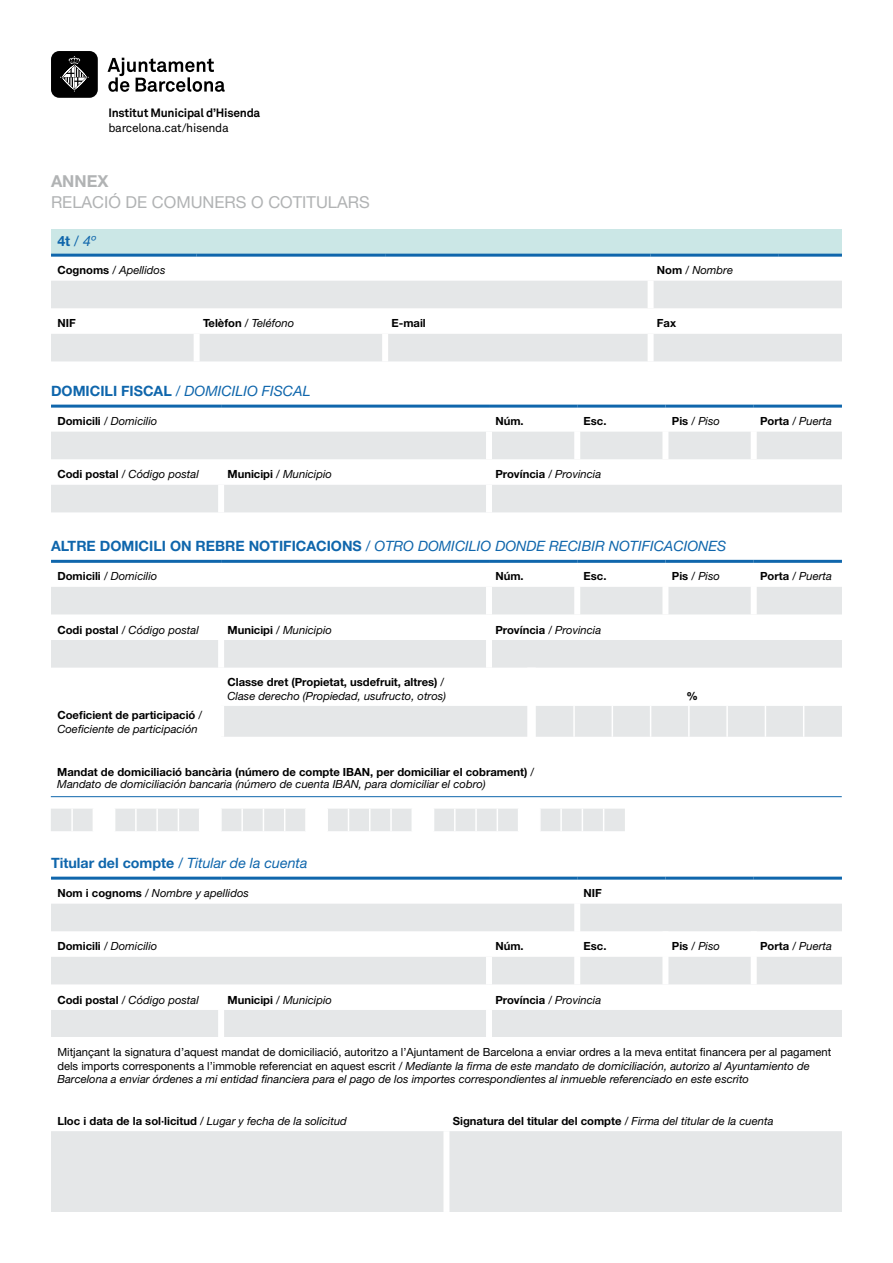
<style>
.page{position:relative;width:893px;height:1263px;background:#fff}
.page>*{position:absolute;margin:0;border:0;box-sizing:border-box;transform-origin:0 0}
.t1{font:16.5px "Helvetica Neue";color:#b1b3b4}
.t2{font:700 16.5px "Helvetica Neue";color:#b1b3b4}
.t3{font:italic 14.25px "Helvetica Neue";color:#0f66ac}
.t4{font:700 12px "Akkurat Pro";letter-spacing:-.02em;color:#000}
.t5{font:12px "Akkurat Pro";letter-spacing:-.02em;color:#000}
.t6{font:italic 11.25px/13.5px "Helvetica Neue";color:#000}
.t7{font:11.25px/13.5px "Helvetica Neue";color:#000}
.t8{font:700 11.25px/12px "Helvetica Neue";color:#000}
.t9{font:800 11.25px "Helvetica Neue";color:#000}
.s1{font-weight:700;font-style:normal}
.s2{font-weight:400;font-style:italic}
.s3{font-style:italic}
</style>
<div class="page">
<svg style="left:108px;top:58px;width:117px;height:34px"></svg>
<div style="left:51px;top:51px;width:47px;height:47px;background:#000;border-radius:8px"></div>
<svg style="left:60px;top:56px;width:29px;height:36px"></svg>
<div style="left:51px;top:230px;width:791px;height:25px;background:#cbe7e6"></div>
<svg style="left:51px;top:281px;width:791px;height:80px;fill:#e5e7e8"></svg>
<div style="left:648px;top:281px;width:6px;height:27px;background:#fff"></div>
<div style="left:194px;top:334px;width:6px;height:27px;background:#fff"></div>
<div style="left:382px;top:334px;width:6px;height:27px;background:#fff"></div>
<div style="left:648px;top:334px;width:6px;height:27px;background:#fff"></div>
<hr style="left:51px;top:254px;width:146px;height:3px;background:#0f66ac">
<hr style="left:197px;top:254px;width:188px;height:3px;background:#0f66ac">
<hr style="left:385px;top:254px;width:266px;height:3px;background:#0f66ac">
<hr style="left:651px;top:254px;width:127px;height:3px;background:#0f66ac">
<hr style="left:778px;top:254px;width:64px;height:3px;background:#0f66ac">
<svg style="left:51px;top:432px;width:791px;height:80px;fill:#e5e7e8"></svg>
<div style="left:486px;top:432px;width:6px;height:27px;background:#fff"></div>
<div style="left:218px;top:485px;width:6px;height:27px;background:#fff"></div>
<div style="left:486px;top:485px;width:6px;height:27px;background:#fff"></div>
<div style="left:574px;top:432px;width:6px;height:27px;background:#fff"></div>
<div style="left:662px;top:432px;width:6px;height:27px;background:#fff"></div>
<div style="left:751px;top:432px;width:6px;height:27px;background:#fff"></div>
<hr style="left:51px;top:405px;width:170px;height:3px;background:#0f66ac">
<hr style="left:221px;top:405px;width:268px;height:3px;background:#0f66ac">
<hr style="left:489px;top:405px;width:88px;height:3px;background:#0f66ac">
<hr style="left:577px;top:405px;width:88px;height:3px;background:#0f66ac">
<hr style="left:665px;top:405px;width:89px;height:3px;background:#0f66ac">
<hr style="left:754px;top:405px;width:88px;height:3px;background:#0f66ac">
<svg style="left:51px;top:587px;width:791px;height:81px;fill:#e5e7e8"></svg>
<div style="left:486px;top:587px;width:6px;height:27px;background:#fff"></div>
<div style="left:218px;top:640px;width:6px;height:28px;background:#fff"></div>
<div style="left:486px;top:640px;width:6px;height:28px;background:#fff"></div>
<div style="left:574px;top:587px;width:6px;height:27px;background:#fff"></div>
<div style="left:662px;top:587px;width:6px;height:27px;background:#fff"></div>
<div style="left:751px;top:587px;width:6px;height:27px;background:#fff"></div>
<hr style="left:51px;top:560px;width:170px;height:3px;background:#0f66ac">
<hr style="left:221px;top:560px;width:268px;height:3px;background:#0f66ac">
<hr style="left:489px;top:560px;width:88px;height:3px;background:#0f66ac">
<hr style="left:577px;top:560px;width:88px;height:3px;background:#0f66ac">
<hr style="left:665px;top:560px;width:89px;height:3px;background:#0f66ac">
<hr style="left:754px;top:560px;width:88px;height:3px;background:#0f66ac">
<svg style="left:51px;top:904px;width:791px;height:133px;fill:#e5e7e8"></svg>
<div style="left:486px;top:957px;width:6px;height:27px;background:#fff"></div>
<div style="left:218px;top:1010px;width:6px;height:27px;background:#fff"></div>
<div style="left:486px;top:1010px;width:6px;height:27px;background:#fff"></div>
<div style="left:574px;top:904px;width:6px;height:27px;background:#fff"></div>
<div style="left:574px;top:931px;width:6px;height:26px;background:#fff"></div>
<div style="left:662px;top:931px;width:6px;height:26px;background:#fff"></div>
<div style="left:751px;top:931px;width:6px;height:26px;background:#fff"></div>
<div style="left:574px;top:957px;width:6px;height:27px;background:#fff"></div>
<div style="left:662px;top:957px;width:6px;height:27px;background:#fff"></div>
<div style="left:751px;top:957px;width:6px;height:27px;background:#fff"></div>
<hr style="left:51px;top:877px;width:170px;height:3px;background:#0f66ac">
<hr style="left:221px;top:877px;width:268px;height:3px;background:#0f66ac">
<hr style="left:489px;top:877px;width:88px;height:3px;background:#0f66ac">
<hr style="left:577px;top:877px;width:88px;height:3px;background:#0f66ac">
<hr style="left:665px;top:877px;width:89px;height:3px;background:#0f66ac">
<hr style="left:754px;top:877px;width:88px;height:3px;background:#0f66ac">
<div style="left:51px;top:1131px;width:791px;height:81px;background:#e5e7e8"></div>
<div style="left:443px;top:1131px;width:6px;height:81px;background:#fff"></div>
<div style="left:224px;top:706px;width:618px;height:31px;background:#e5e7e8"></div>
<hr style="left:573px;top:706px;width:2px;height:31px;background:#fff">
<hr style="left:612px;top:706px;width:1px;height:31px;background:#fff">
<hr style="left:650px;top:706px;width:1px;height:31px;background:#fff">
<hr style="left:688px;top:706px;width:2px;height:31px;background:#fff">
<hr style="left:726px;top:706px;width:2px;height:31px;background:#fff">
<hr style="left:765px;top:706px;width:1px;height:31px;background:#fff">
<hr style="left:803px;top:706px;width:1px;height:31px;background:#fff">
<hr style="left:51px;top:796px;width:791px;height:1px;background:#0f66ac">
<svg style="left:51px;top:809px;width:574px;height:22px"></svg>
<p class="t4" style="left:108px;top:105px;width:153px">Institut Municipal d’Hisenda</p>
<p class="t5" style="left:108px;top:120px;width:122px">barcelona.cat/hisenda</p>
<h1 class="t2" style="left:51px;top:171px;width:59px">ANNEX</h1>
<h1 class="t1" style="left:51px;top:193px;width:320px">RELACIÓ DE COMUNERS O COTITULARS</h1>
<p class="t3" style="left:57px;top:232px;width:40px"><span class="s1">4t</span> / 4º</p>
<p class="t6" style="left:57px;top:263px;width:110px"><span class="s1">Cognoms</span> / Apellidos</p>
<p class="t6" style="left:657px;top:263px;width:78px"><span class="s1">Nom</span> / Nombre</p>
<p class="t8" style="left:57px;top:317px;width:20px">NIF</p>
<p class="t6" style="left:203px;top:316px;width:93px"><span class="s1">Telèfon</span> / Teléfono</p>
<p class="t8" style="left:391px;top:317px;width:36px">E-mail</p>
<p class="t8" style="left:657px;top:317px;width:21px">Fax</p>
<p class="t3" style="left:51px;top:382px;width:261px"><span class="s1">DOMICILI FISCAL</span> / DOMICILIO FISCAL</p>
<p class="t6" style="left:57px;top:414px;width:101px"><span class="s1">Domicili</span> / Domicilio</p>
<p class="t8" style="left:495px;top:415px;width:30px">Núm.</p>
<p class="t8" style="left:584px;top:415px;width:24px">Esc.</p>
<p class="t6" style="left:672px;top:414px;width:50px"><span class="s1">Pis</span> / Piso</p>
<p class="t6" style="left:760px;top:414px;width:73px"><span class="s1">Porta</span> / Puerta</p>
<p class="t6" style="left:57px;top:467px;width:143px"><span class="s1">Codi postal</span> / Código postal</p>
<p class="t6" style="left:227px;top:467px;width:106px"><span class="s1">Municipi</span> / Municipio</p>
<p class="t6" style="left:495px;top:467px;width:107px"><span class="s1">Província</span> / Provincia</p>
<p class="t3" style="left:51px;top:538px;width:677px"><span class="s1">ALTRE DOMICILI ON REBRE NOTIFICACIONS</span> / OTRO DOMICILIO DONDE RECIBIR NOTIFICACIONES</p>
<p class="t6" style="left:57px;top:569px;width:101px"><span class="s1">Domicili</span> / Domicilio</p>
<p class="t8" style="left:495px;top:570px;width:30px">Núm.</p>
<p class="t8" style="left:584px;top:570px;width:24px">Esc.</p>
<p class="t6" style="left:672px;top:569px;width:50px"><span class="s1">Pis</span> / Piso</p>
<p class="t6" style="left:760px;top:569px;width:73px"><span class="s1">Porta</span> / Puerta</p>
<p class="t6" style="left:57px;top:623px;width:143px"><span class="s1">Codi postal</span> / Código postal</p>
<p class="t6" style="left:227px;top:623px;width:106px"><span class="s1">Municipi</span> / Municipio</p>
<p class="t6" style="left:495px;top:623px;width:107px"><span class="s1">Província</span> / Provincia</p>
<p class="t6" style="left:227px;top:675px;width:220px"><span class="s1">Classe dret (Propietat, usdefruit, altres)</span> /<br>Clase derecho (Propiedad, usufructo, otros)</p>
<p class="t6" style="left:57px;top:708px;width:146px"><span class="s1">Coeficient de participació</span> /<br>Coeficiente de participación</p>
<p class="t8" style="left:57px;top:765px;width:479px">Mandat de domiciliació bancària (número de compte IBAN, per domiciliar el cobrament) <span class="s2">/<br>Mandato de domiciliación bancaria (número de cuenta IBAN, para domiciliar el cobro)</span></p>
<p class="t3" style="left:51px;top:854px;width:258px"><span class="s1">Titular del compte</span> / Titular de la cuenta</p>
<p class="t6" style="left:57px;top:886px;width:193px"><span class="s1">Nom i cognoms</span> / Nombre y apellidos</p>
<p class="t8" style="left:584px;top:887px;width:20px">NIF</p>
<p class="t9" style="left:686px;top:689px;width:13px">%</p>
<p class="t6" style="left:57px;top:939px;width:101px"><span class="s1">Domicili</span> / Domicilio</p>
<p class="t8" style="left:495px;top:940px;width:30px">Núm.</p>
<p class="t8" style="left:584px;top:940px;width:24px">Esc.</p>
<p class="t6" style="left:672px;top:939px;width:50px"><span class="s1">Pis</span> / Piso</p>
<p class="t6" style="left:760px;top:939px;width:73px"><span class="s1">Porta</span> / Puerta</p>
<p class="t6" style="left:57px;top:993px;width:143px"><span class="s1">Codi postal</span> / Código postal</p>
<p class="t6" style="left:227px;top:993px;width:106px"><span class="s1">Municipi</span> / Municipio</p>
<p class="t6" style="left:495px;top:993px;width:107px"><span class="s1">Província</span> / Provincia</p>
<p class="t7" style="left:57px;top:1045px;width:775px">Mitjançant la signatura d’aquest mandat de domiciliació, autoritzo a l’Ajuntament de Barcelona a enviar ordres a la meva entitat financera per al pagament dels imports corresponents a l’immoble referenciat en aquest escrit <span class="s3">/ Mediante la firma de este mandato de domiciliación, autorizo al Ayuntamiento de<br>Barcelona a enviar órdenes a mi entidad financiera para el pago de los importes correspondientes al inmueble referenciado en este escrito</span></p>
<p class="t6" style="left:57px;top:1114px;width:291px"><span class="s1">Lloc i data de la sol·licitud</span> / Lugar y fecha de la solicitud</p>
<p class="t8" style="left:453px;top:1114px;width:322px">Signatura del titular del compte <span class="s2">/ Firma del titular de la cuenta</span></p>
</div>
